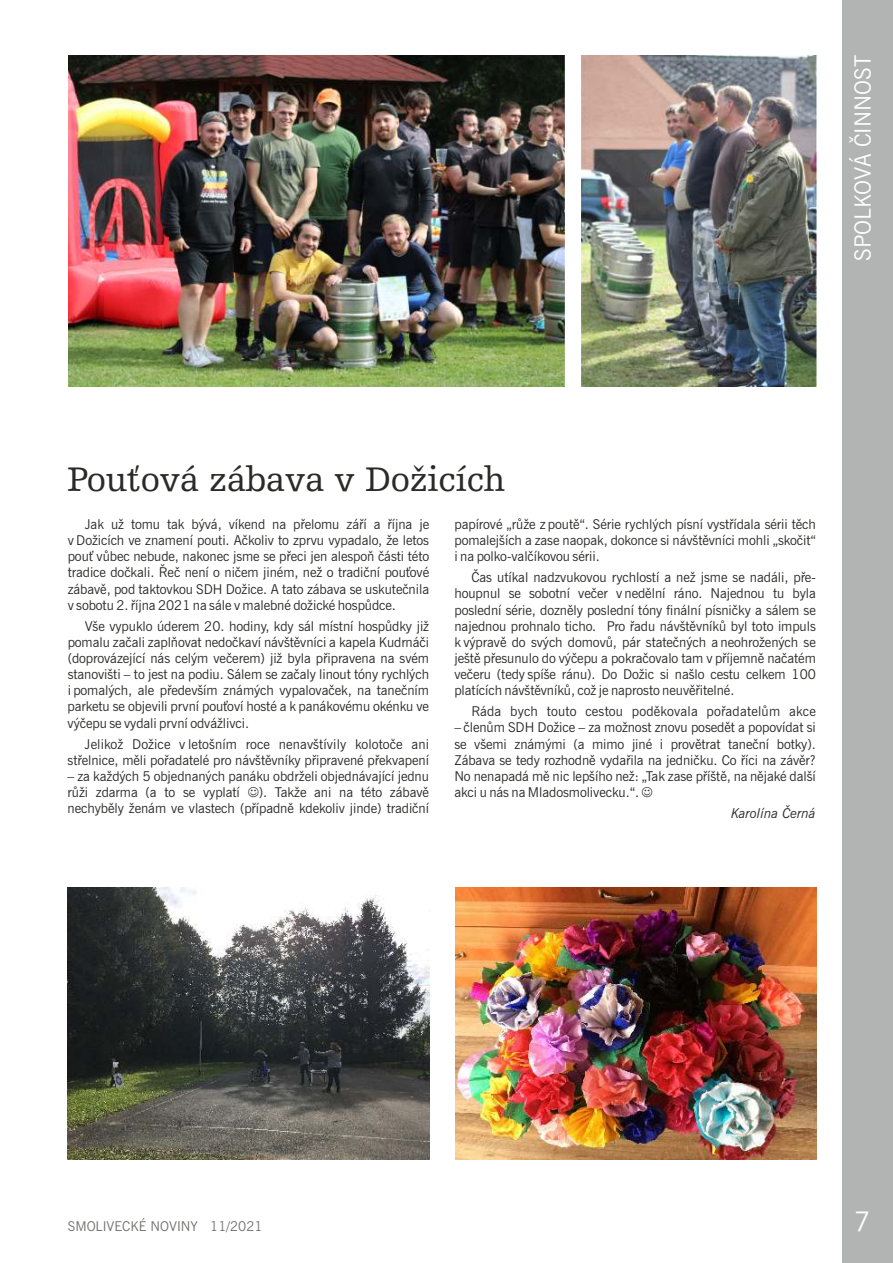
<style>
.page{position:relative;width:893px;height:1263px;background:#fff}
.page>*{position:absolute;margin:0;border:0;box-sizing:border-box;transform-origin:0 0}
.t1{font:36px "Humanist Slabserif 712 AT";letter-spacing:-.005em;color:#2b2a29}
.t2{font:27px "News Gothic AT";color:#fefefe}
.t3{font:22.5px "News Gothic AT";color:#fefefe}
.t4{font:13.5px/16.2px "News Gothic AT";letter-spacing:-.005em;color:#2b2a29;text-align:justify}
.t5{font:13.5px "News Gothic AT";letter-spacing:.015em;color:#2b2a29}
.t6{font:13.5px "News Gothic AT";color:#727271}
.t7{font:italic 13.5px "News Gothic AT";letter-spacing:-.005em;color:#2b2a29}
</style>
<div class="page">
<div style="left:842px;top:0;width:51px;height:1263px;background:#b2b3b3"></div>
<img style="left:582px;top:55px;width:234px;height:331px">
<img style="left:68px;top:55px;width:496px;height:331px">
<img style="left:68px;top:888px;width:361px;height:271px">
<img style="left:455px;top:888px;width:362px;height:271px">
<h3 class="t3" style="left:855px;top:261px;width:207px;rotate:-90deg">SPOLKOVÁ ČINNOST</h3>
<h1 class="t1" style="left:67px;top:465px;width:440px">Pouťová zábava v Dožicích</h1>
<p class="t4" style="left:68px;top:517px;width:363px;text-indent:17px">Jak už tomu tak bývá, víkend na přelomu září a října je v Dožicích ve znamení pouti. Ačkoliv to zprvu vypadalo, že letos pouť vůbec nebude, nakonec jsme se přeci jen alespoň části této tradice dočkali. Řeč není o ničem jiném, než o tradiční pouťové zábavě, pod taktovkou SDH Dožice. A tato zábava se uskutečnila v sobotu 2. října 2021 na sále v malebné dožické hospůdce.</p>
<p class="t4" style="left:68px;top:619px;width:363px;text-indent:17px">Vše vypuklo úderem 20. hodiny, kdy sál místní hospůdky již pomalu začali zaplňovat nedočkaví návštěvníci a kapela Kudrnáči (doprovázející nás celým večerem) již byla připravena na svém stanovišti – to jest na podiu. Sálem se začaly linout tóny rychlých i pomalých, ale především známých vypalovaček, na tanečním parketu se objevili první pouťoví hosté a k panákovému okénku ve výčepu se vydali první odvážlivci.</p>
<p class="t4" style="left:68px;top:737px;width:363px;text-align:right">Jelikož Dožice v letošním roce nenavštívily kolotoče ani střelnice, měli pořadatelé pro návštěvníky připravené překvapení</p>
<p class="t4" style="left:68px;top:769px;width:363px">– za každých 5 objednaných panáku obdrželi objednávající jednu růži zdarma (a to se vyplatí</p>
<p class="t4" style="left:454px;top:517px;width:363px">papírové „růže z poutě“. Série rychlých písní vystřídala sérii těch pomalejších a zase naopak, dokonce si návštěvníci mohli „skočit“ i na polko-valčíkovou sérii.</p>
<p class="t4" style="left:454px;top:570px;width:363px;text-indent:17px">Čas utíkal nadzvukovou rychlostí a než jsme se nadáli, pře&shy;houpnul se sobotní večer v nedělní ráno. Najednou tu byla poslední série, dozněly poslední tóny finální písničky a sálem se najednou prohnalo ticho. Pro řadu návštěvníků byl toto impuls k výpravě do svých domovů, pár statečných a neohrožených se ještě přesunulo do výčepu a pokračovalo tam v příjemně načatém večeru (tedy spíše ránu). Do Dožic si našlo cestu celkem 100 platících návštěvníků, což je naprosto neuvěřitelné.</p>
<p class="t5" style="left:471px;top:706px;width:346px">Ráda bych touto cestou poděkovala pořadatelům akce</p>
<p class="t4" style="left:454px;top:721px;width:363px">– členům SDH Dožice – za možnost znovu posedět a popovídat si se všemi známými (a mimo jiné i provětrat taneční botky).<br>Zábava se tedy rozhodně vydařila na jedničku. Co říci na závěr?<br>No nenapadá mě nic lepšího než: „Tak zase příště, na nějaké další akci u nás na Mladosmolivecku.“.</p>
<p class="t7" style="left:731px;top:808px;width:86px">Karolína Černá</p>
<p class="t4" style="left:68px;top:785px;width:363px;text-align:right">). Takže ani na této zábavě<br>nechyběly ženám ve vlastech (případně kdekoliv jinde) tradiční</p>
<p class="t6" style="left:68px;top:1221px;width:196px">SMOLIVECKÉ NOVINY 11/2021</p>
<h2 class="t2" style="left:854px;top:1211px;width:18px">7</h2>
</div>
